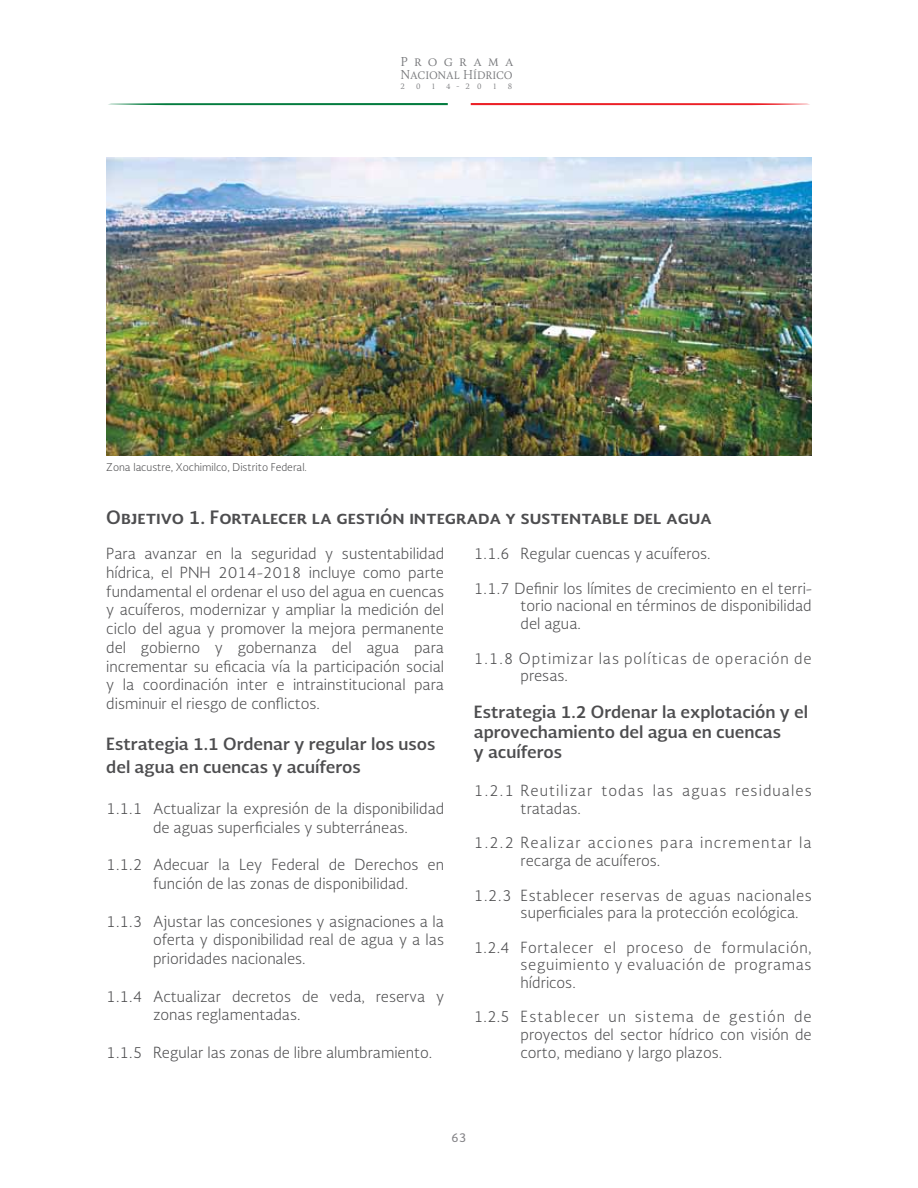
<style>
.page{position:relative;width:918px;height:1188px;background:#fff}
.page>*{position:absolute;margin:0;border:0;box-sizing:border-box;transform-origin:0 0}
.t1{font:700 18px "Soberana Sans";color:#4d4d4f}
.t2{font:700 16.5px/19.8px "Soberana Sans";color:#4d4d4f}
.t3{font:300 15px/18.8px "Soberana Sans";color:#4d4d4f;text-align:justify}
.t4{font:300 15px/17.4px "Soberana Sans";letter-spacing:.07em;color:#4d4d4f}
.t5{font:300 15px/17.4px "Soberana Sans";letter-spacing:.06em;color:#4d4d4f}
.t6{font:12px/12.9px "Soberana Titular";color:#77787b}
.t7{font:12px "Soberana Sans";color:#807f83}
.t8{font:300 10.5px "Soberana Sans";color:#4d4d4f}
.t9{font:7.2px "Soberana Titular";color:#77787b}
</style>
<div class="page">
<svg style="left:108px;top:103px;width:340px;height:2px"></svg>
<svg style="left:471px;top:103px;width:339px;height:2px"></svg>
<img style="left:106px;top:157px;width:706px;height:298px">
<p class="t6" style="left:401px;top:55px;width:114px">Programa<br>Nacional Hídrico</p>
<p class="t9" style="left:401px;top:82px;width:6px">2</p>
<p class="t9" style="left:416px;top:82px;width:6px">0</p>
<p class="t9" style="left:432px;top:82px;width:5px">1</p>
<p class="t9" style="left:446px;top:82px;width:37px">4 - 2 0</p>
<p class="t9" style="left:493px;top:82px;width:5px">1</p>
<p class="t9" style="left:508px;top:82px;width:6px">8</p>
<p class="t8" style="left:106px;top:460px;width:202px">Zona lacustre, Xochimilco, Distrito Federal.</p>
<p class="t1" style="left:106px;top:505px;width:607px">Objetivo 1. Fortalecer la gestión integrada y sustentable del agua</p>
<p class="t3" style="left:106px;top:544px;width:339px">Para avanzar en la seguridad y sustentabilidad hídrica, el PNH 2014-2018 incluye como parte fundamental el ordenar el uso del agua en cuencas y acuíferos, modernizar y ampliar la medición del ciclo del agua y promover la mejora permanente del gobierno y gobernanza del agua para incrementar su eficacia vía la participación social y la coordinación inter e intrainstitucional para disminuir el riesgo de conflictos.</p>
<p class="t2" style="left:106px;top:732px;width:331px;line-height:22.5px">Estrategia 1.1 Ordenar y regular los usos del agua en cuencas y acuíferos</p>
<p class="t3" style="left:153px;top:799px;width:293px;text-indent:-47px">1.1.1 Actualizar la expresión de la disponibilidad de aguas superficiales y subterráneas.</p>
<p class="t3" style="left:153px;top:855px;width:293px;text-indent:-47px">1.1.2 Adecuar la Ley Federal de Derechos en función de las zonas de disponibilidad.</p>
<p class="t3" style="left:153px;top:911px;width:293px;text-indent:-47px">1.1.3 Ajustar las concesiones y asignaciones a la oferta y disponibilidad real de agua y a las prioridades nacionales.</p>
<p class="t3" style="left:153px;top:986px;width:293px;text-indent:-47px">1.1.4 Actualizar decretos de veda, reserva y zonas reglamentadas.</p>
<p class="t3" style="left:106px;top:1043px;width:327px">1.1.5 Regular las zonas de libre alumbramiento.</p>
<p class="t3" style="left:474px;top:544px;width:238px">1.1.6 Regular cuencas y acuíferos.</p>
<p class="t3" style="left:521px;top:579px;width:293px;line-height:17.4px;text-indent:-47px">1.1.7 Definir los límites de crecimiento en el terri&shy;torio nacional en términos de disponibilidad del agua.</p>
<p class="t5" style="left:521px;top:649px;width:293px;text-indent:-47px">1.1.8 Optimizar las políticas de operación de presas.</p>
<p class="t2" style="left:474px;top:701px;width:336px">Estrategia 1.2 Ordenar la explotación y el aprovechamiento del agua en cuencas<br>y acuíferos</p>
<p class="t4" style="left:521px;top:782px;width:293px;text-indent:-47px">1.2.1 Reutilizar todas las aguas residuales tratadas.</p>
<p class="t4" style="left:521px;top:834px;width:293px;text-indent:-47px">1.2.2 Realizar acciones para incrementar la recarga de acuíferos.</p>
<p class="t3" style="left:521px;top:886px;width:293px;line-height:17.4px;text-indent:-47px">1.2.3 Establecer reservas de aguas nacionales superficiales para la protección ecológica.</p>
<p class="t3" style="left:521px;top:938px;width:293px;line-height:17.4px;text-indent:-47px">1.2.4 Fortalecer el proceso de formulación, seguimiento y evaluación de programas hídricos.</p>
<p class="t3" style="left:521px;top:1007px;width:293px;line-height:17.9px;text-indent:-47px">1.2.5 Establecer un sistema de gestión de proyectos del sector hídrico con visión de corto, mediano y largo plazos.</p>
<p class="t7" style="left:451px;top:1130px;width:17px">63</p>
</div>
